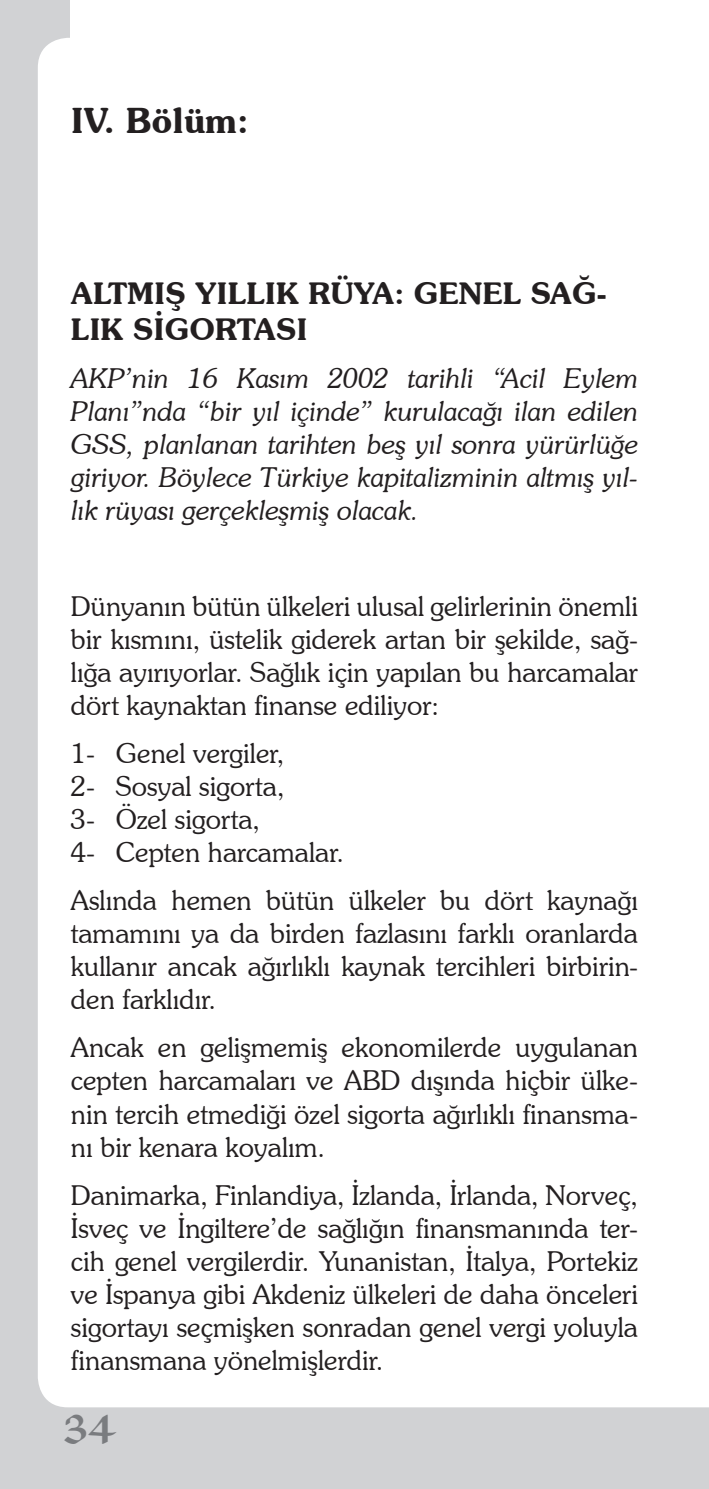
<style>
.page{position:relative;width:709px;height:1489px;background:#fff}
.page>*{position:absolute;margin:0;border:0;box-sizing:border-box;transform-origin:0 0}
.t1{font:40px "Viking Plain";color:#7a7c7f}
.t2{font:600 35px "Souvenir IT Cby BT";color:#231f20}
.t3{font:600 30px/36px "Souvenir IT Cby BT";color:#231f20}
.t4{font:300 27.5px/33px "Souvenir IT Cby BT";color:#231f20;text-align:justify}
.t5{font:italic 300 27.5px/33px "Souvenir IT Cby BT";color:#231f20;text-align:justify}
</style>
<div class="page">
<div style="left:0;top:0;width:709px;height:1488px;background:#d1d2d4"></div>
<div style="left:38px;top:38px;width:670px;height:1369px;background:#fff"></div>
<div style="left:71px;top:0;width:638px;height:71px;background:#fff"></div>
<svg style="left:708px;top:71px;width:1px;height:1336px"></svg>
<p class="t2" style="left:71px;top:98px;width:179px">IV. Bölüm:</p>
<p class="t3" style="left:71px;top:275px;width:537px">ALTMIŞ YILLIK RÜYA: GENEL SAĞ-<br>LIK SİGORTASI</p>
<p class="t5" style="left:71px;top:361px;width:568px">AKP’nin 16 Kasım 2002 tarihli “Acil Eylem Planı”nda “bir yıl içinde” kurulacağı ilan edilen GSS, planlanan tarihten beş yıl sonra yürürlüğe giriyor. Böylece Türkiye kapitalizminin altmış yıl&shy;lık rüyası gerçekleşmiş olacak.</p>
<p class="t4" style="left:71px;top:589px;width:568px">Dünyanın bütün ülkeleri ulusal gelirlerinin önemli bir kısmını, üstelik giderek artan bir şekilde, sağ&shy;lığa ayırıyorlar. Sağlık için yapılan bu harcamalar dört kaynaktan finanse ediliyor:</p>
<p class="t4" style="left:71px;top:736px;width:274px;text-align:left">1- Genel vergiler,<br>2- Sosyal sigorta,<br>3- Özel sigorta,<br>4- Cepten harcamalar.</p>
<p class="t4" style="left:71px;top:883px;width:568px">Aslında hemen bütün ülkeler bu dört kaynağı tamamını ya da birden fazlasını farklı oranlarda kullanır ancak ağırlıklı kaynak tercihleri birbirin&shy;den farklıdır.</p>
<p class="t4" style="left:71px;top:1030px;width:568px">Ancak en gelişmemiş ekonomilerde uygulanan cepten harcamaları ve ABD dışında hiçbir ülke&shy;nin tercih etmediği özel sigorta ağırlıklı finansma&shy;nı bir kenara koyalım.</p>
<p class="t4" style="left:71px;top:1177px;width:568px">Danimarka, Finlandiya, İzlanda, İrlanda, Norveç, İsveç ve İngiltere’de sağlığın finansmanında ter&shy;cih genel vergilerdir. Yunanistan, İtalya, Portekiz ve İspanya gibi Akdeniz ülkeleri de daha önceleri sigortayı seçmişken sonradan genel vergi yoluyla finansmana yönelmişlerdir.</p>
<h1 class="t1" style="left:63px;top:1402px;width:28px">34</h1>
</div>
